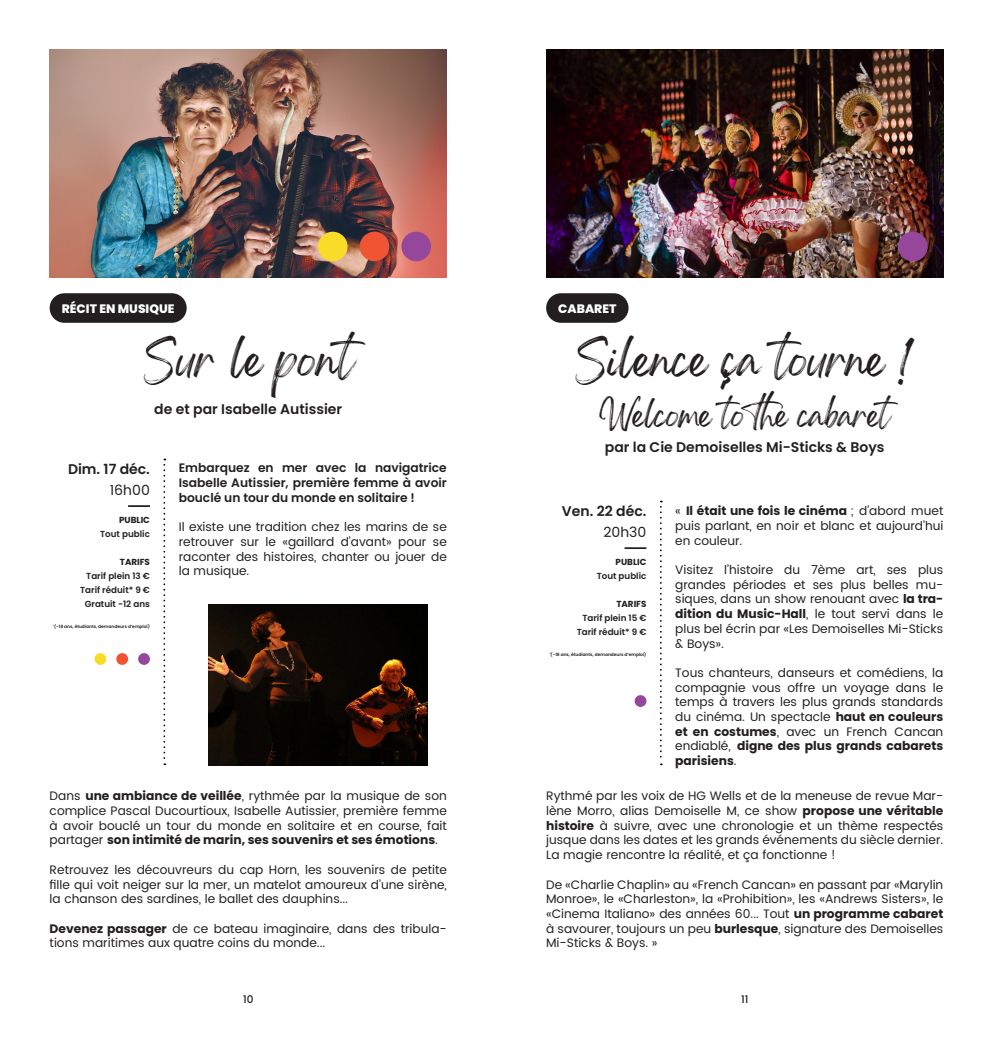
<style>
.page{position:relative;width:993px;height:1042px;background:#fff}
.page>*{position:absolute;margin:0;border:0;box-sizing:border-box;transform-origin:0 0}
.t1{font:35px "Gellatio Personal Use";color:#231f20}
.t2{font:24.5px "Gellatio Personal Use";color:#231f20}
.t3{font:600 14px "Poppins";color:#231f20}
.t4{font:14px "Poppins";color:#231f20}
.t5{font:12.25px/14.7px "Poppins";color:#231f20;text-align:justify}
.t6{font:600 12.25px/14.7px "Poppins";color:#231f20;text-align:justify}
.t7{font:800 12.25px "Poppins";color:#fff}
.t8{font:500 10.5px "Poppins";color:#231f20}
.t9{font:600 8.75px "Poppins";color:#231f20}
.t10{font:8.75px "Poppins";color:#231f20}
.t11{font:600 4.38px "Poppins";color:#231f20}
.s1{font-style:inherit}
</style>
<div class="page">
<img style="left:50px;top:50px;width:396px;height:228px">
<div style="left:318px;top:232px;width:29px;height:29px;background:#f9dc27;border-radius:50%"></div>
<div style="left:359px;top:232px;width:30px;height:29px;background:#f05433;border-radius:50%"></div>
<div style="left:401px;top:232px;width:30px;height:29px;background:#94479b;border-radius:50%"></div>
<div style="left:50px;top:293px;width:137px;height:30px;background:#231f20;border-radius:15px"></div>
<svg style="left:163px;top:458px;width:2px;height:307px"></svg>
<hr style="left:128px;top:505px;width:22px;height:2px;background:#231f20">
<div style="left:94px;top:653px;width:12px;height:12px;background:#f9dc27;border-radius:50%"></div>
<div style="left:116px;top:653px;width:12px;height:12px;background:#f05433;border-radius:50%"></div>
<div style="left:138px;top:653px;width:12px;height:12px;background:#94479b;border-radius:50%"></div>
<img style="left:546px;top:50px;width:397px;height:228px">
<div style="left:897px;top:232px;width:30px;height:29px;background:#94479b;border-radius:50%"></div>
<div style="left:546px;top:293px;width:82px;height:30px;background:#231f20;border-radius:15px"></div>
<svg style="left:660px;top:501px;width:1px;height:264px"></svg>
<hr style="left:624px;top:547px;width:22px;height:2px;background:#231f20">
<div style="left:634px;top:695px;width:12px;height:12px;background:#94479b;border-radius:50%"></div>
<img style="left:208px;top:604px;width:219px;height:161px">
<p class="t7" style="left:62px;top:301px;width:114px">RÉCIT EN MUSIQUE</p>
<p class="t1" style="left:143px;top:352px;width:231px">Sur le pont</p>
<p class="t3" style="left:154px;top:401px;width:189px">de et par Isabelle Autissier</p>
<p class="t3" style="left:68px;top:461px;width:83px">Dim. 17 déc.</p>
<p class="t4" style="left:110px;top:480px;width:42px">16h00</p>
<p class="t10" style="left:119px;top:515px;width:32px">PUBLIC</p>
<p class="t9" style="left:100px;top:529px;width:51px">Tout public</p>
<p class="t10" style="left:120px;top:557px;width:32px">TARIFS</p>
<p class="t9" style="left:86px;top:571px;width:65px">Tarif plein 13 €</p>
<p class="t9" style="left:80px;top:585px;width:71px">Tarif réduit* 9 €</p>
<p class="t9" style="left:85px;top:599px;width:67px">Gratuit -12 ans</p>
<p class="t11" style="left:53px;top:624px;width:99px"><sup>*</sup>(-18 ans, étudiants, demandeurs d’emploi)</p>
<p class="t6" style="left:179px;top:461px;width:269px">Embarquez en mer avec la navigatrice Isabelle Autissier, première femme à avoir bouclé un tour du monde en solitaire !</p>
<p class="t5" style="left:179px;top:520px;width:269px">Il existe une tradition chez les marins de se retrouver sur le «gaillard d’avant» pour se raconter des histoires, chanter ou jouer de la musique.</p>
<p class="t5" style="left:50px;top:789px;width:398px">Dans <span class="s1">une ambiance de veillée</span>, rythmée par la musique de son complice Pascal Ducourtioux, Isabelle Autissier, première femme à avoir bouclé un tour du monde en solitaire et en course, fait partager <span class="s1">son intimité de marin, ses souvenirs et ses émotions</span>.</p>
<p class="t5" style="left:50px;top:862px;width:398px">Retrouvez les découvreurs du cap Horn, les souvenirs de petite fille qui voit neiger sur la mer, un matelot amoureux d’une sirène, la chanson des sardines, le ballet des dauphins...</p>
<p class="t5" style="left:50px;top:921px;width:398px"><span class="s1">Devenez passager</span> de ce bateau imaginaire, dans des tribula&shy;tions maritimes aux quatre coins du monde...</p>
<p class="t7" style="left:558px;top:301px;width:60px">CABARET</p>
<p class="t1" style="left:575px;top:352px;width:340px">Silence ça tourne !</p>
<p class="t2" style="left:599px;top:409px;width:305px">Welcome to the cabaret</p>
<p class="t3" style="left:604px;top:438px;width:281px">par la Cie Demoiselles Mi-Sticks &amp; Boys</p>
<p class="t3" style="left:561px;top:503px;width:86px">Ven. 22 déc.</p>
<p class="t4" style="left:603px;top:522px;width:44px">20h30</p>
<p class="t10" style="left:615px;top:557px;width:32px">PUBLIC</p>
<p class="t9" style="left:596px;top:571px;width:51px">Tout public</p>
<p class="t10" style="left:616px;top:599px;width:32px">TARIFS</p>
<p class="t9" style="left:582px;top:613px;width:65px">Tarif plein 15 €</p>
<p class="t9" style="left:576px;top:627px;width:71px">Tarif réduit* 9 €</p>
<p class="t11" style="left:549px;top:652px;width:99px"><sup>*</sup>(-18 ans, étudiants, demandeurs d’emploi)</p>
<p class="t5" style="left:675px;top:504px;width:269px">« <span class="s1">Il était une fois le cinéma</span> ; d’abord muet puis parlant, en noir et blanc et aujourd’hui en couleur.</p>
<p class="t5" style="left:675px;top:563px;width:269px">Visitez l’histoire du 7ème art, ses plus grandes périodes et ses plus belles mu&shy;siques, dans un show renouant avec <span class="s1">la tra&shy;dition du Music-Hall</span>, le tout servi dans le plus bel écrin par «Les Demoiselles Mi-Sticks &amp; Boys».</p>
<p class="t5" style="left:675px;top:666px;width:269px">Tous chanteurs, danseurs et comédiens, la compagnie vous offre un voyage dans le temps à travers les plus grands standards du cinéma. Un spectacle <span class="s1">haut en couleurs et en costumes</span>, avec un French Cancan endiablé, <span class="s1">digne des plus grands cabarets parisiens</span>.</p>
<p class="t5" style="left:546px;top:789px;width:398px">Rythmé par les voix de HG Wells et de la meneuse de revue Mar&shy;lène Morro, alias Demoiselle M, ce show <span class="s1">propose une véritable histoire</span> à suivre, avec une chronologie et un thème respectés jusque dans les dates et les grands événements du siècle dernier.<br>La magie rencontre la réalité, et ça fonctionne !</p>
<p class="t5" style="left:546px;top:877px;width:398px">De «Charlie Chaplin» au «French Cancan» en passant par «Marylin Monroe», le «Charleston», la «Prohibition», les «Andrews Sisters», le «Cinema Italiano» des années 60... Tout <span class="s1">un programme cabaret </span>à savourer, toujours un peu <span class="s1">burlesque</span>, signature des Demoiselles Mi-Sticks &amp; Boys. »</p>
<p class="t8" style="left:243px;top:993px;width:12px">10</p>
<p class="t8" style="left:740px;top:993px;width:9px">11</p>
</div>
